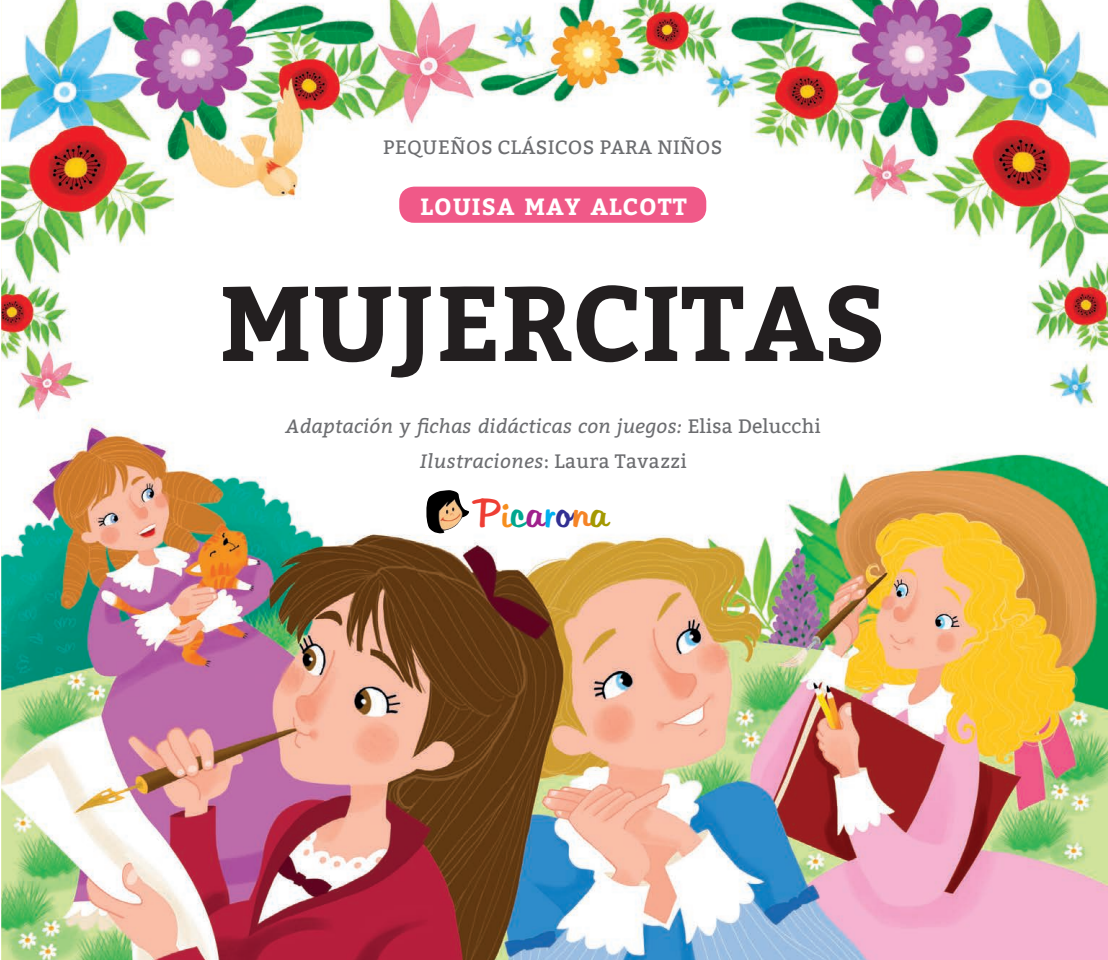
<style>
.page{position:relative;width:1108px;height:960px;background:#fff}
.page>*{position:absolute;margin:0;border:0;box-sizing:border-box;transform-origin:0 0}
.t1{font:700 105.6px "Bitter";color:#231f20}
.t2{font:39px "Martina";color:#ee3e34}
.t3{font:700 23.4px "Bitter";letter-spacing:.045em;color:#fff}
.t4{font:italic 19.35px/35.1px "Bitter";letter-spacing:.01em;color:#6c6d70;text-align:center}
.t5{font:19.35px "Bitter";letter-spacing:.02em;color:#6c6d70}
.s1{font-style:normal}
.s2{color:#f68e1e}
.s3{color:#00a78f}
.s4{color:#a0218c}
.s5{color:#00afef}
.s6{color:#323092}
.s7{color:#f58427}
.s8{color:#a49901}
</style>
<div class="page">
<img style="left:1px;top:0;width:1107px;height:959px">
<div style="left:399px;top:186px;width:307px;height:37px;background:#f05988;border-radius:15px"></div>
<img style="left:425px;top:489px;width:45px;height:45px">
<img style="left:426px;top:490px;width:46px;height:43px">
<p class="t5" style="left:383px;top:136px;width:341px">PEQUEÑOS CLÁSICOS PARA NIÑOS</p>
<p class="t3" style="left:420px;top:192px;width:268px">LOUISA MAY ALCOTT</p>
<h1 class="t1" style="left:219px;top:260px;width:669px">MUJERCITAS</h1>
<p class="t4" style="left:286px;top:407px;width:537px">Adaptación y fichas didácticas con juegos: <span class="s1">Elisa Delucchi<br></span>Ilustraciones<span class="s1">: Laura Tavazzi</span></p>
<h2 class="t2" style="left:477px;top:494px;width:132px">P<span class="s2">i</span><span class="s3">c</span><span class="s4">a</span><span class="s5">r</span><span class="s6">o</span><span class="s7">n</span><span class="s8">a</span></h2>
</div>
